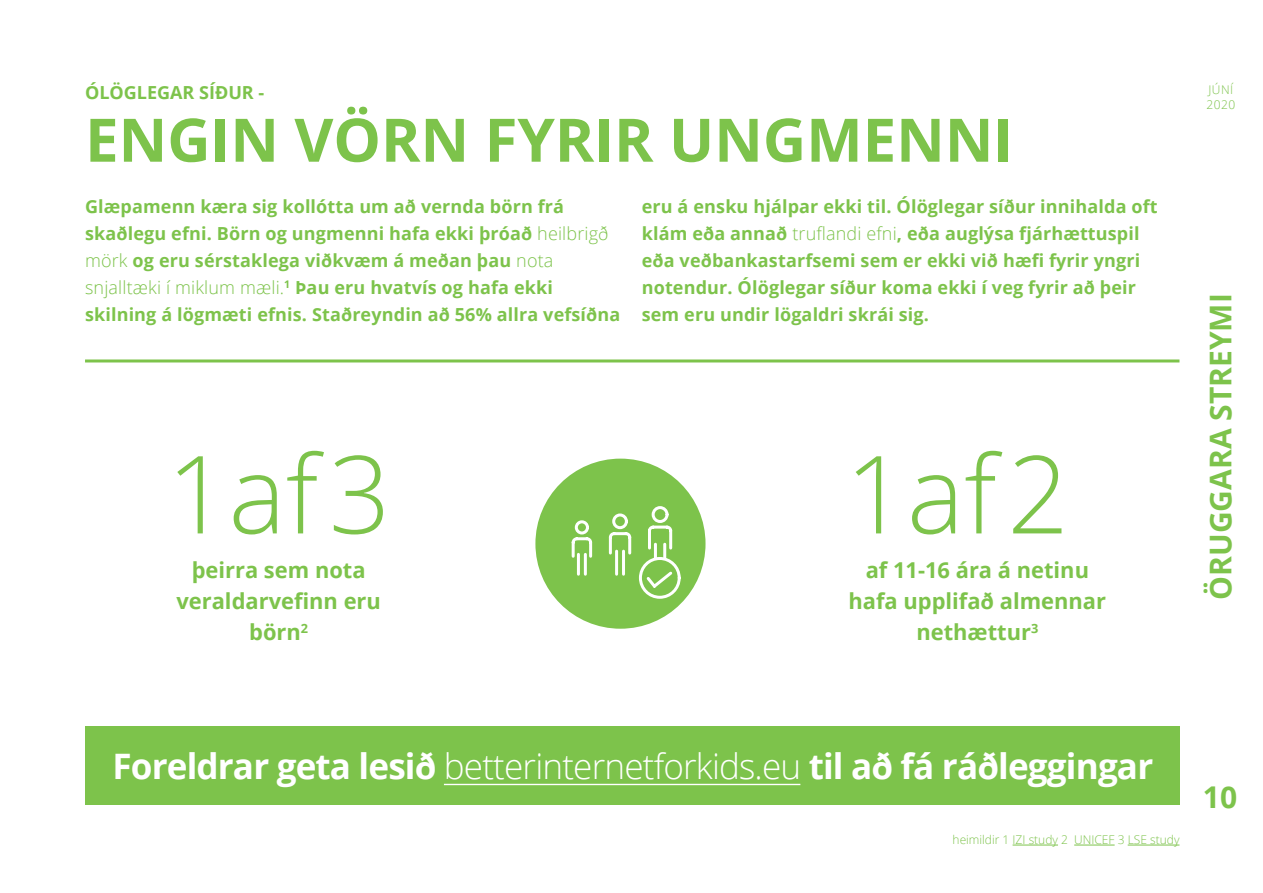
<style>
.page{position:relative;width:1263px;height:893px;background:#fff}
.page>*{position:absolute;margin:0;border:0;box-sizing:border-box;transform-origin:0 0}
.t1{font:300 108px "Open Sans";color:#7dc34b}
.t2{font:700 60px "Open Sans";color:#7dc34b}
.t3{font:700 35.1px "Open Sans";letter-spacing:-.025em;color:#fff}
.t4{font:700 30px "Open Sans";color:#7dc34b}
.t5{font:700 21.9px/31px "Open Sans";color:#7dc34b;text-align:center}
.t6{font:700 18px/27px "Open Sans";letter-spacing:.01em;color:#7dc34b}
.t7{font:300 12px "Open Sans";color:#7dc34b}
.t8{font:300 12px/15px "Open Sans";letter-spacing:.04em;color:#7dc34b}
.s1{font-weight:300}
</style>
<div class="page">
<div style="left:85px;top:726px;width:1094px;height:79px;background:#7dc34b"></div>
<hr style="left:444px;top:784px;width:356px;height:1px;background:#fff">
<hr style="left:85px;top:359px;width:1094px;height:3px;background:#7dc34b">
<hr style="left:1012px;top:845px;width:46px;height:1px;background:#7dc34b">
<hr style="left:1074px;top:845px;width:40px;height:1px;background:#7dc34b">
<hr style="left:1128px;top:845px;width:51px;height:1px;background:#7dc34b">
<div style="left:535px;top:459px;width:170px;height:170px;background:#7dc34b;border-radius:50%"></div>
<svg style="left:571px;top:506px;width:110px;height:93px"></svg>
<div style="left:575px;top:520px;width:14px;height:14px;border:3px solid #fff;border-radius:50%"></div>
<div style="left:612px;top:513px;width:16px;height:16px;border:3px solid #fff;border-radius:50%"></div>
<p class="t6" style="left:85px;top:78px;width:181px">ÓLÖGLEGAR SÍÐUR -</p>
<h2 class="t2" style="left:85px;top:98px;width:930px">ENGIN VÖRN FYRIR UNGMENNI</h2>
<p class="t6" style="left:85px;top:193px;width:537px">Glæpamenn kæra sig kollótta um að vernda börn frá skaðlegu efni. Börn og ungmenni hafa ekki þróað <span class="s1">heilbrigð mörk</span> og eru sérstaklega viðkvæm á meðan þau <span class="s1">nota snjalltæki í miklum mæli.</span><sup>1</sup> Þau eru hvatvís og hafa ekki skilning á lögmæti efnis. Staðreyndin að 56% allra vefsíðna</p>
<p class="t6" style="left:642px;top:193px;width:517px">eru á ensku hjálpar ekki til. Ólöglegar síður innihalda oft klám eða annað <span class="s1">truflandi efni</span>, eða auglýsa fjárhættuspil eða veðbankastarfsemi sem er ekki við hæfi fyrir yngri notendur. Ólöglegar síður koma ekki í veg fyrir að þeir sem eru undir lögaldri skrái sig.</p>
<h1 class="t1" style="left:167px;top:420px;width:225px">1af3</h1>
<p class="t5" style="left:176px;top:554px;width:206px">þeirra sem nota veraldarvefinn eru börn<sup>2</sup></p>
<h1 class="t1" style="left:845px;top:420px;width:225px">1af2</h1>
<p class="t5" style="left:848px;top:554px;width:259px">af 11-16 ára á netinu hafa upplifað almennar nethættur<sup>3</sup></p>
<p class="t8" style="left:1206px;top:82px;width:30px">JÚNÍ<br>2020</p>
<h3 class="t4" style="left:1199px;top:600px;width:308px;rotate:-90deg">ÖRUGGARA STREYMI</h3>
<h3 class="t3" style="left:112px;top:741px;width:1042px">Foreldrar geta lesið <span class="s1">betterinternetforkids.eu</span> til að fá ráðleggingar</h3>
<p class="t7" style="left:952px;top:831px;width:228px">heimildir 1 IZI study 2 UNICEF 3 LSE study</p>
<h3 class="t4" style="left:1203px;top:776px;width:36px">10</h3>
</div>
